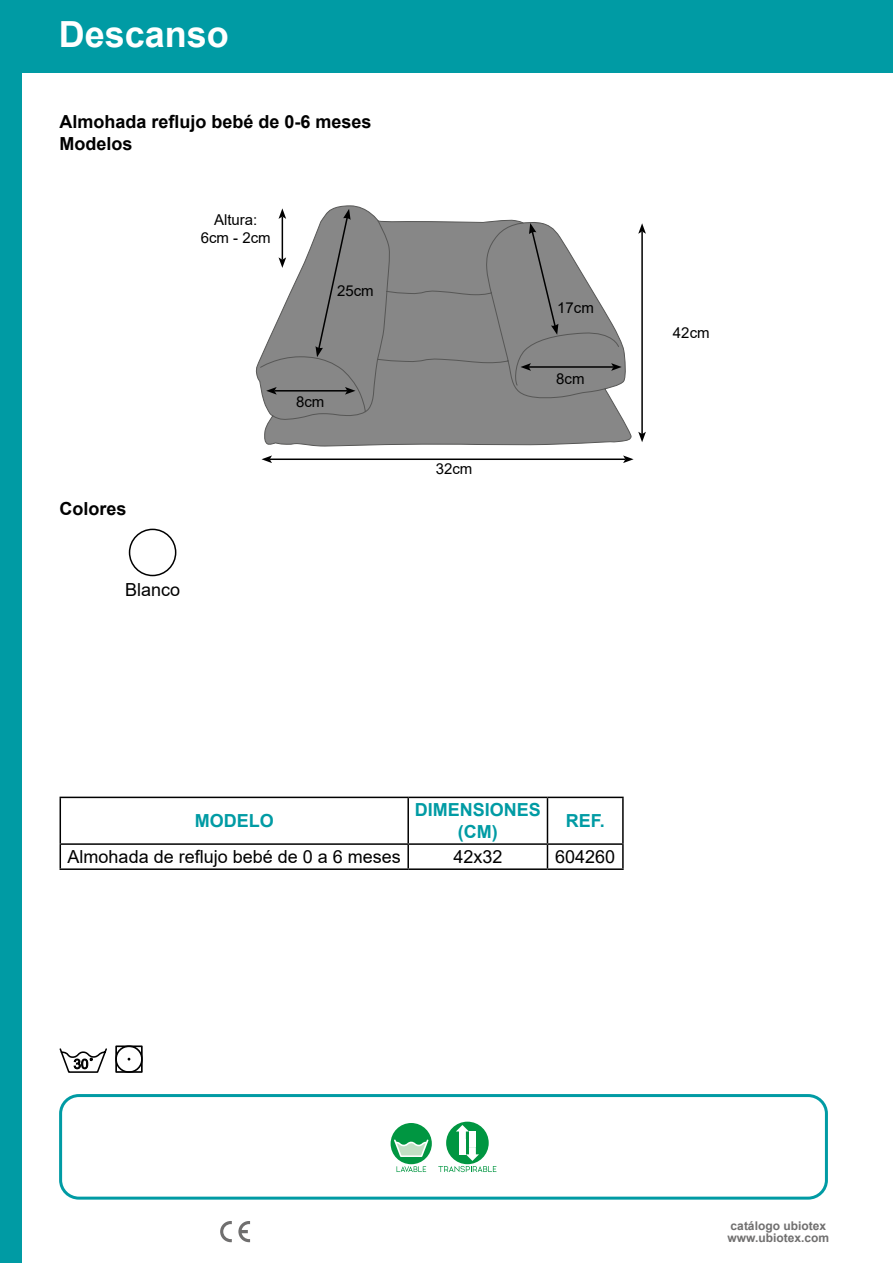
<style>
.page{position:relative;width:893px;height:1263px;background:#fff}
.page>*{position:absolute;margin:0;border:0;box-sizing:border-box;transform-origin:0 0}
.t1{font:700 36px "Arial";color:#fff}
.t2{font:18px "Arial";color:#000}
.t3{font:700 18px/21.6px "Arial";color:#000}
.t4{font:700 18px/21.6px "Arial";color:#009ba4;text-align:center}
.t5{font:15px/18px "Arial";color:#000;text-align:center}
.t6{font:700 12px/12px "Arial";color:#706f6f}
</style>
<div class="page">
<div style="left:0;top:0;width:893px;height:72px;background:#009ba4"></div>
<svg style="left:220px;top:1221px;width:12px;height:21px"></svg>
<svg style="left:238px;top:1221px;width:12px;height:21px"></svg>
<div style="left:0;top:0;width:21px;height:1263px;background:#009ba4"></div>
<div style="left:59px;top:1094px;width:769px;height:105px;border:3px solid #009ba4;border-radius:18px"></div>
<div style="left:129px;top:529px;width:47px;height:47px;border:2px solid #000;border-radius:50%"></div>
<hr style="left:60px;top:797px;width:348px;height:1px;background:#000">
<hr style="left:60px;top:798px;width:1px;height:45px;background:#000">
<hr style="left:408px;top:797px;width:139px;height:1px;background:#000">
<hr style="left:407px;top:798px;width:2px;height:45px;background:#000">
<hr style="left:547px;top:797px;width:77px;height:1px;background:#000">
<hr style="left:547px;top:798px;width:1px;height:45px;background:#000">
<hr style="left:622px;top:798px;width:2px;height:45px;background:#000">
<hr style="left:60px;top:843px;width:348px;height:2px;background:#000">
<svg style="left:60px;top:845px;width:1px;height:23px"></svg>
<hr style="left:408px;top:843px;width:139px;height:2px;background:#000">
<hr style="left:407px;top:845px;width:2px;height:23px;background:#000">
<hr style="left:547px;top:843px;width:77px;height:2px;background:#000">
<svg style="left:547px;top:845px;width:1px;height:23px"></svg>
<hr style="left:622px;top:845px;width:2px;height:23px;background:#000">
<hr style="left:60px;top:868px;width:348px;height:2px;background:#000">
<hr style="left:408px;top:868px;width:139px;height:2px;background:#000">
<hr style="left:547px;top:868px;width:77px;height:2px;background:#000">
<div style="left:446px;top:1122px;width:43px;height:42px;background:#009641;border-radius:50%"></div>
<div style="left:469px;top:1131px;width:7px;height:8px;background:#fff"></div>
<div style="left:469px;top:1139px;width:7px;height:7px;background:#fff"></div>
<svg style="left:456px;top:1125px;width:13px;height:14px"></svg>
<div style="left:459px;top:1139px;width:7px;height:7px;background:#fff"></div>
<svg style="left:438px;top:1147px;width:58px;height:25px"></svg>
<div style="left:391px;top:1123px;width:41px;height:41px;background:#009641;border-radius:50%"></div>
<svg style="left:394px;top:1139px;width:34px;height:18px"></svg>
<svg style="left:397px;top:1166px;width:29px;height:6px"></svg>
<svg style="left:256px;top:205px;width:376px;height:242px"></svg>
<svg style="left:260px;top:220px;width:359px;height:200px;background:#969695"></svg>
<svg style="left:59px;top:1048px;width:48px;height:25px"></svg>
<div style="left:115px;top:1045px;width:28px;height:28px;border:2px solid #000"></div>
<div style="left:115px;top:1045px;width:28px;height:28px;border:2px solid #000;border-radius:50%"></div>
<hr style="left:270px;top:458px;width:355px;height:2px;background:#000">
<svg style="left:623px;top:455px;width:11px;height:8px"></svg>
<svg style="left:261px;top:455px;width:11px;height:8px"></svg>
<hr style="left:641px;top:231px;width:2px;height:203px;background:#000">
<svg style="left:638px;top:432px;width:8px;height:10px"></svg>
<svg style="left:638px;top:223px;width:8px;height:11px"></svg>
<hr style="left:282px;top:217px;width:1px;height:43px;background:#000">
<svg style="left:279px;top:257px;width:7px;height:11px"></svg>
<svg style="left:279px;top:208px;width:7px;height:11px"></svg>
<svg style="left:315px;top:209px;width:36px;height:148px;background:#838383"></svg>
<svg style="left:529px;top:223px;width:29px;height:112px;background:#808080"></svg>
<hr style="left:274px;top:390px;width:73px;height:2px;background:#000">
<svg style="left:345px;top:387px;width:10px;height:8px"></svg>
<svg style="left:266px;top:387px;width:11px;height:8px"></svg>
<hr style="left:529px;top:366px;width:84px;height:2px;background:#000">
<svg style="left:611px;top:363px;width:11px;height:8px"></svg>
<svg style="left:520px;top:363px;width:11px;height:8px"></svg>
<h1 class="t1" style="left:59px;top:9px;width:172px">Descanso</h1>
<p class="t3" style="left:59px;top:111px;width:314px">Almohada reflujo bebé de 0-6 meses<br>Modelos</p>
<p class="t5" style="left:201px;top:211px;width:72px">Altura:<br>6cm - 2cm</p>
<p class="t5" style="left:337px;top:281px;width:38px">25cm</p>
<p class="t3" style="left:59px;top:498px;width:69px">Colores</p>
<p class="t2" style="left:125px;top:577px;width:57px">Blanco</p>
<p class="t5" style="left:296px;top:392px;width:30px">8cm</p>
<p class="t5" style="left:436px;top:460px;width:38px">32cm</p>
<p class="t5" style="left:557px;top:298px;width:38px">17cm</p>
<p class="t5" style="left:556px;top:369px;width:30px">8cm</p>
<p class="t5" style="left:673px;top:324px;width:38px">42cm</p>
<p class="t4" style="left:195px;top:810px;width:81px">MODELO</p>
<p class="t4" style="left:415px;top:799px;width:128px">DIMENSIONES (CM)</p>
<p class="t4" style="left:566px;top:810px;width:41px">REF.</p>
<p class="t2" style="left:68px;top:844px;width:335px">Almohada de reflujo bebé de 0 a 6 meses</p>
<p class="t2" style="left:453px;top:844px;width:51px">42x32</p>
<p class="t2" style="left:555px;top:844px;width:62px">604260</p>
<p class="t6" style="left:727px;top:1220px;width:103px">catálogo ubiotex www.ubiotex.com</p>
</div>
